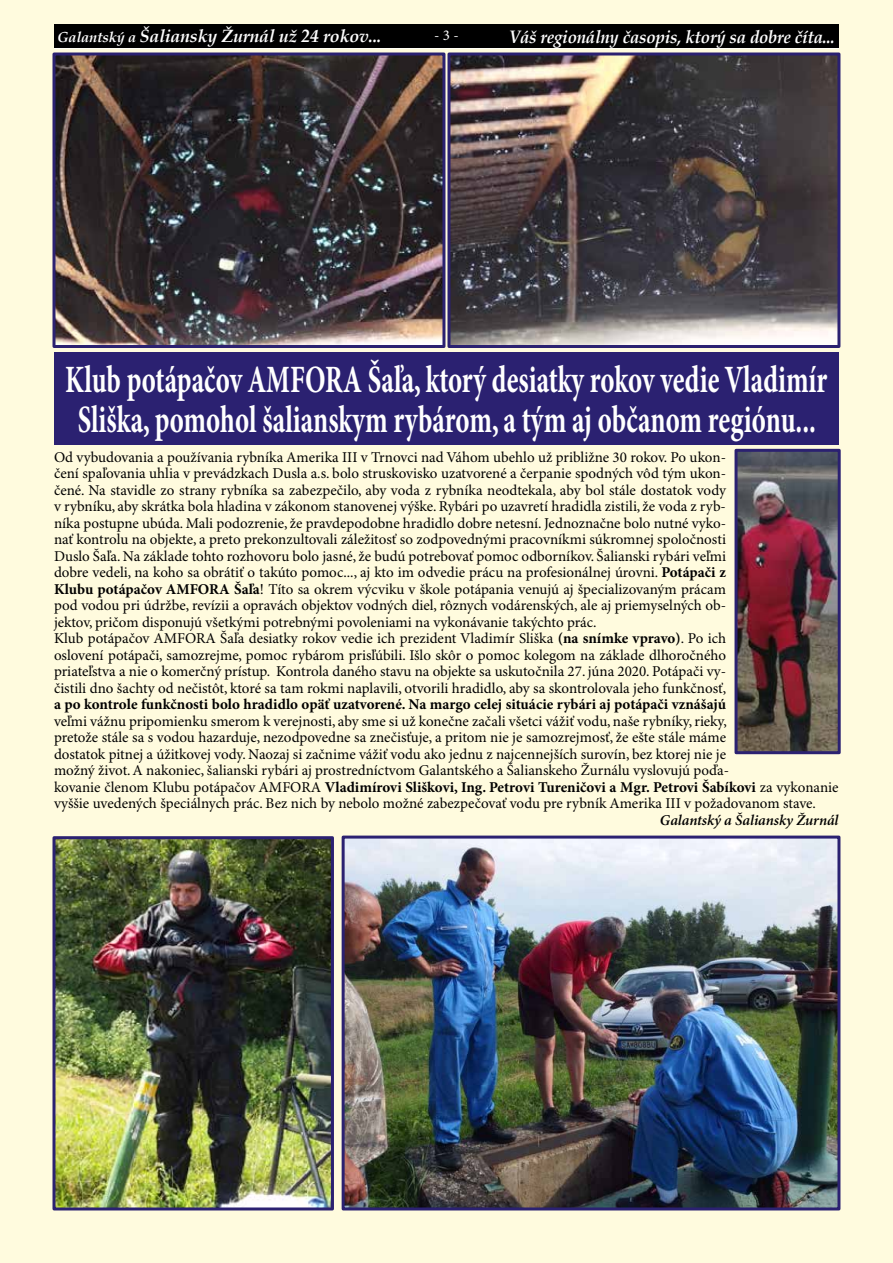
<style>
.page{position:relative;width:893px;height:1263px;background:#fffbde}
.page>*{position:absolute;margin:0;border:0;box-sizing:border-box;transform-origin:0 0}
.t1{font:700 38.7px/40.5px "Minion Pro";color:#fff;text-align:center;scale:.69 1}
.t2{font:italic 700 18px "Book Antiqua";letter-spacing:-.01em;color:#fff;scale:.93 1}
.t3{font:italic 700 17.7px "Book Antiqua";letter-spacing:-.01em;color:#fff}
.t4{font:15px/16.5px "Minion Pro";color:#000}
.t5{font:700 15px "Minion Pro";color:#000}
.t6{font:italic 600 15px "Minion Pro";letter-spacing:-.01em;color:#000}
.t7{font:15px "Minion Pro";color:#fff}
.s1{font-size:14.55px}
.s2{font-weight:700}
</style>
<div class="page">
<div style="left:54px;top:352px;width:785px;height:92px;background:#2b2171"></div>
<img style="left:56px;top:56px;width:385px;height:288px">
<div style="left:52px;top:52px;width:393px;height:296px;border:3px solid #2b2171"></div>
<img style="left:451px;top:56px;width:385px;height:288px">
<div style="left:447px;top:52px;width:393px;height:296px;border:3px solid #2b2171"></div>
<img style="left:56px;top:840px;width:274px;height:366px">
<div style="left:52px;top:836px;width:282px;height:374px;border:3px solid #2b2171"></div>
<img style="left:346px;top:839px;width:490px;height:367px">
<div style="left:342px;top:835px;width:498px;height:375px;border:3px solid #2b2171"></div>
<img style="left:738px;top:453px;width:99px;height:297px">
<div style="left:734px;top:449px;width:107px;height:305px;border:3px solid #2b2171"></div>
<hr style="left:54px;top:47px;width:785px;height:2px;background:#fff">
<div style="left:54px;top:24px;width:785px;height:24px;background:#000"></div>
<p class="t3" style="left:57px;top:24px;width:326px"><span class="s1">Galantský a</span> Šaliansky Žurnál už 24 rokov...</p>
<p class="t7" style="left:434px;top:26px;width:26px">- 3 -</p>
<p class="t2" style="left:509px;top:24px;width:352px">Váš regionálny časopis, ktorý sa dobre číta...</p>
<h1 class="t1" style="left:65px;top:361px;width:1106px">Klub potápačov AMFORA Šaľa, ktorý desiatky rokov vedie Vladimír<br>Sliška, pomohol šalianskym rybárom, a tým aj občanom regiónu...</h1>
<p class="t4" style="left:54px;top:449px;width:674px">Od vybudovania a používania rybníka Amerika III v Trnovci nad Váhom ubehlo už približne 30 rokov. Po ukon&shy;čení spaľovania uhlia v prevádzkach Dusla a.s. bolo struskovisko uzatvorené a čerpanie spodných vôd tým ukon&shy;čené. Na stavidle zo strany rybníka sa zabezpečilo, aby voda z rybníka neodtekala, aby bol stále dostatok vody v rybníku, aby skrátka bola hladina v zákonom stanovenej výške. Rybári po uzavretí hradidla zistili, že voda z ryb&shy;níka postupne ubúda. Mali podozrenie, že pravdepodobne hradidlo dobre netesní. Jednoznačne bolo nutné vyko&shy;nať kontrolu na objekte, a preto prekonzultovali záležitosť so zodpovednými pracovníkmi súkromnej spoločnosti Duslo Šaľa. Na základe tohto rozhovoru bolo jasné, že budú potrebovať pomoc odborníkov. Šalianski rybári veľmi dobre vedeli, na koho sa obrátiť o takúto pomoc..., aj kto im odvedie prácu na profesionálnej úrovni. <span class="s2">Potápači z Klubu potápačov AMFORA Šaľa</span>! Títo sa okrem výcviku v škole potápania venujú aj špecializovaným prácam pod vodou pri údržbe, revízii a opravách objektov vodných diel, rôznych vodárenských, ale aj priemyselných ob&shy;jektov, pričom disponujú všetkými potrebnými povoleniami na vykonávanie takýchto prác.<br>Klub potápačov AMFORA Šaľa desiatky rokov vedie ich prezident Vladimír Sliška <span class="s2">(na snímke vpravo)</span>. Po ich oslovení potápači, samozrejme, pomoc rybárom prisľúbili. Išlo skôr o pomoc kolegom na základe dlhoročného priateľstva a nie o komerčný prístup. Kontrola daného stavu na objekte sa uskutočnila 27. júna 2020. Potápači vy&shy;čistili dno šachty od nečistôt, ktoré sa tam rokmi naplavili, otvorili hradidlo, aby sa skontrolovala jeho funkčnosť,</p>
<p class="t5" style="left:54px;top:695px;width:673px">a po kontrole funkčnosti bolo hradidlo opäť uzatvorené. Na margo celej situácie rybári aj potápači vznášajú</p>
<p class="t4" style="left:54px;top:713px;width:786px">veľmi vážnu pripomienku smerom k verejnosti, aby sme si už konečne začali všetci vážiť vodu, naše rybníky, rieky,<br>pretože stále sa s vodou hazarduje, nezodpovedne sa znečisťuje, a pritom nie je samozrejmosť, že ešte stále máme<br>dostatok pitnej a úžitkovej vody. Naozaj si začnime vážiť vodu ako jednu z najcennejších surovín, bez ktorej nie je<br>možný život. A nakoniec, šalianski rybári aj prostredníctvom Galantského a Šalianskeho Žurnálu vyslovujú poďa-<br>kovanie členom Klubu potápačov AMFORA <span class="s2">Vladimírovi Sliškovi, Ing. Petrovi Tureničovi a Mgr. Petrovi Šabíkovi</span> za vykonanie vyššie uvedených špeciálnych prác. Bez nich by nebolo možné zabezpečovať vodu pre rybník Amerika III v požadovanom stave.</p>
<p class="t6" style="left:660px;top:811px;width:180px">Galantský a Šaliansky Žurnál</p>
</div>
